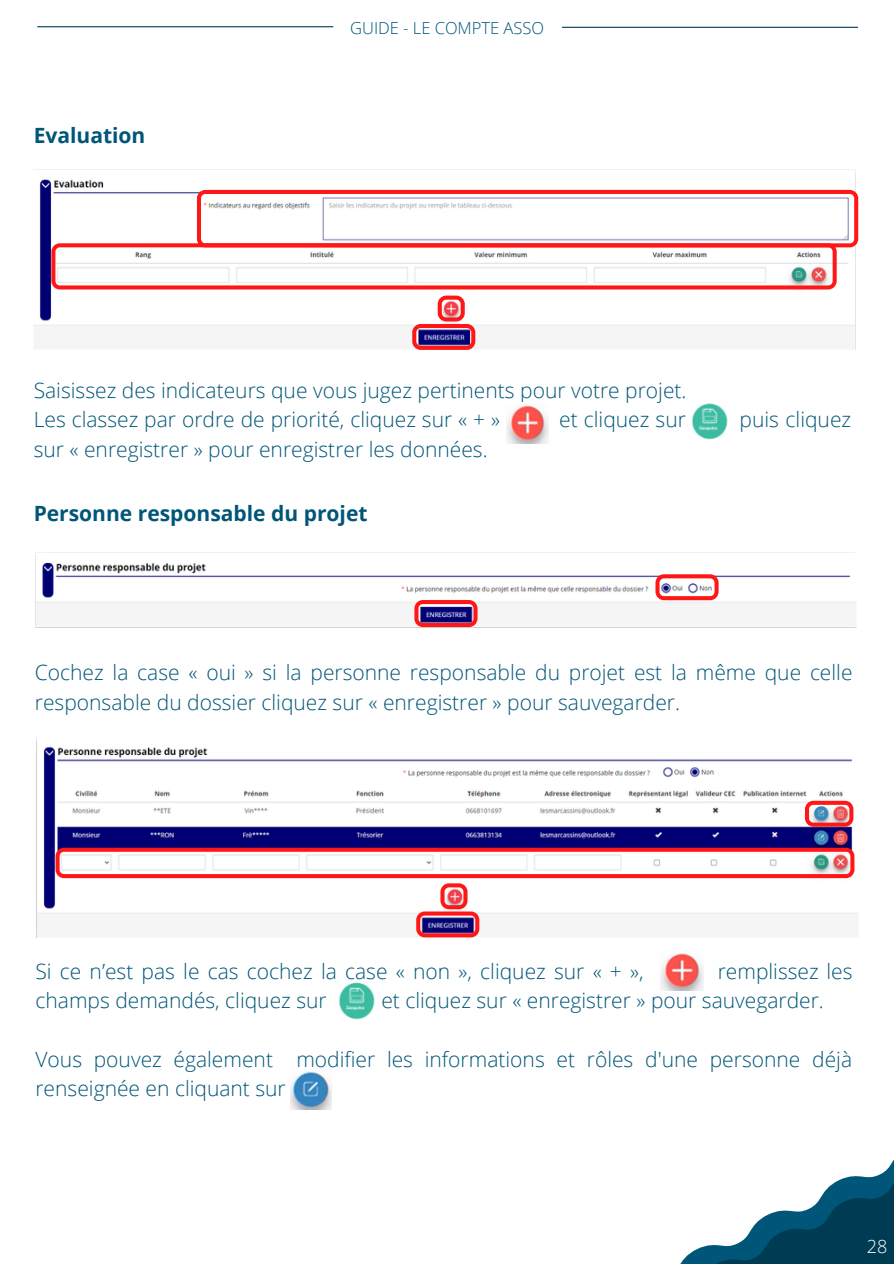
<style>
.page{position:relative;width:894px;height:1264px;background:#fff}
.page>*{position:absolute;margin:0;border:0;box-sizing:border-box;transform-origin:0 0}
.t1{font:300 21px/29.2px "Open Sans";color:#005678}
.t2{font:700 21px "Open Sans";color:#005678}
.t3{font:300 18px "Open Sans";color:#fff}
.t4{font:300 16.5px "Open Sans";color:#005678}
</style>
<div class="page">
<hr style="left:38px;top:26px;width:295px;height:1px;background:#003b54">
<hr style="left:562px;top:27px;width:295px;height:1px;background:#003b54">
<svg style="left:681px;top:1161px;width:212px;height:102px"></svg>
<img style="left:506px;top:405px;width:42px;height:38px">
<img style="left:692px;top:403px;width:36px;height:36px">
<img style="left:660px;top:953px;width:43px;height:37px">
<img style="left:339px;top:982px;width:36px;height:37px">
<img style="left:34px;top:169px;width:820px;height:180px">
<img style="left:35px;top:553px;width:821px;height:74px">
<img style="left:37px;top:746px;width:820px;height:191px">
<img style="left:290px;top:1071px;width:41px;height:38px">
<svg style="left:51px;top:190px;width:807px;height:99px"></svg>
<svg style="left:412px;top:295px;width:63px;height:55px"></svg>
<svg style="left:655px;top:574px;width:63px;height:26px"></svg>
<svg style="left:414px;top:600px;width:63px;height:27px;background:#903d6e"></svg>
<svg style="left:56px;top:847px;width:798px;height:90px"></svg>
<svg style="left:804px;top:800px;width:49px;height:26px"></svg>
<p class="t2" style="left:34px;top:121px;width:113px">Evaluation</p>
<p class="t4" style="left:350px;top:16px;width:195px">GUIDE - LE COMPTE ASSO</p>
<p class="t1" style="left:34px;top:375px;width:654px">Saisissez des indicateurs que vous jugez pertinents pour votre projet.<br>Les classez par ordre de priorité, cliquez sur « + »</p>
<p class="t1" style="left:559px;top:404px;width:128px">et cliquez sur</p>
<p class="t1" style="left:739px;top:404px;width:113px">puis cliquez</p>
<p class="t1" style="left:34px;top:434px;width:455px">sur « enregistrer » pour enregistrer les données.</p>
<p class="t2" style="left:34px;top:498px;width:335px">Personne responsable du projet</p>
<p class="t1" style="left:35px;top:657px;width:818px">Cochez la case « oui » si la personne responsable du projet est la même que celle responsable du dossier cliquez sur « enregistrer » pour sauvegarder.</p>
<p class="t1" style="left:35px;top:956px;width:609px">Si ce n’est pas le cas cochez la case « non », cliquez sur « + »,</p>
<p class="t1" style="left:717px;top:956px;width:136px">remplissez les</p>
<p class="t1" style="left:35px;top:985px;width:293px">champs demandés, cliquez sur</p>
<p class="t1" style="left:381px;top:985px;width:444px">et cliquez sur « enregistrer » pour sauvegarder.</p>
<p class="t1" style="left:35px;top:1044px;width:817px">Vous pouvez également modifier les informations et rôles d'une personne déjà renseignée en cliquant sur</p>
<p class="t3" style="left:866px;top:1233px;width:22px">28</p>
</div>
